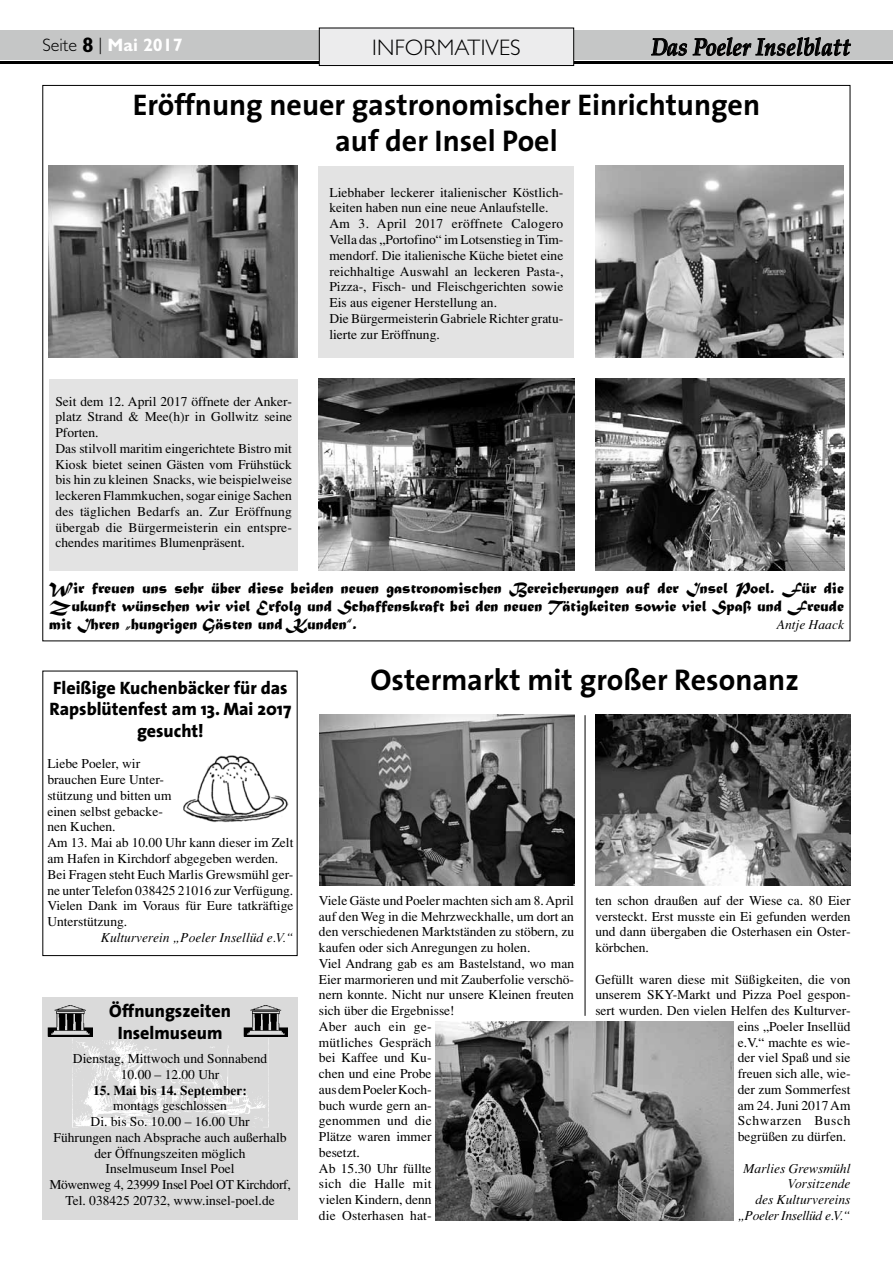
<style>
.page{position:relative;width:893px;height:1263px;background:#fff}
.page>*{position:absolute;margin:0;border:0;box-sizing:border-box;transform-origin:0 0}
.t1{font:700 30px/36px "The Sans";color:#000;text-align:center}
.t2{font:italic 700 24.15px "Palatino";letter-spacing:.005em;color:#000;scale:.87 1}
.t3{font:300 22.5px "Gill Sans";letter-spacing:.01em;color:#000}
.t4{font:800 18px/21.6px "The Sans";color:#000;text-align:center}
.t5{font:700 18px "Gill Sans";color:#fff}
.t6{font:16.5px/18px "Matura MT Script Capitals";color:#000;text-align:justify}
.t7{font:13.5px/15.8px "Times";color:#000}
.t8{font:italic 13.5px/15.8px "Times";color:#000;text-align:right}
.t9{font:700 13.5px "Times";color:#000}
.t10{font:13.5px "Times";letter-spacing:.045em;color:#000}
.s1{font-weight:300;color:#000}
.s2{font-size:21px;color:#000}
</style>
<div class="page">
<div style="left:0;top:30px;width:893px;height:30px;background:#c5c6c6"></div>
<svg style="left:651px;top:38px;width:36px;height:18px"></svg>
<svg style="left:693px;top:37px;width:158px;height:20px"></svg>
<hr style="left:0;top:61px;width:893px;height:3px;background:#000">
<div style="left:319px;top:28px;width:255px;height:38px;background:#ececed"></div>
<div style="left:319px;top:28px;width:255px;height:38px;border:1px solid #000"></div>
<div style="left:319px;top:166px;width:255px;height:191px;background:#e3e3e3"></div>
<img style="left:49px;top:166px;width:249px;height:191px">
<img style="left:595px;top:166px;width:249px;height:191px">
<div style="left:49px;top:379px;width:249px;height:191px;background:#e3e3e3"></div>
<img style="left:319px;top:379px;width:255px;height:191px">
<img style="left:595px;top:379px;width:249px;height:191px">
<img style="left:183px;top:755px;width:106px;height:68px">
<img style="left:319px;top:715px;width:256px;height:171px">
<img style="left:595px;top:715px;width:256px;height:171px">
<img style="left:436px;top:1021px;width:297px;height:199px">
<hr style="left:585px;top:715px;width:1px;height:301px;background:#000">
<div style="left:43px;top:997px;width:255px;height:223px;background:#dadada"></div>
<img style="left:72px;top:1038px;width:197px;height:89px">
<img style="left:47px;top:1005px;width:45px;height:32px">
<img style="left:243px;top:1005px;width:45px;height:32px">
<h3 class="t5" style="left:43px;top:34px;width:142px"><span class="s1">SEITE</span> <span class="s2">8</span> <span class="s1">|</span> Mai 2017</h3>
<h2 class="t2" style="left:651px;top:28px;width:230px">Das Poeler Inselblatt</h2>
<h3 class="t3" style="left:372px;top:35px;width:148px">I NFORMATIVES</h3>
<h1 class="t1" style="left:133px;top:86px;width:629px">Eröffnung neuer gastronomischer Einrichtungen auf der Insel Poel</h1>
<p class="t7" style="left:329px;top:184px;width:236px">Liebhaber leckerer italienischer Köstlich&shy;keiten haben nun eine neue Anlaufstelle.<br>Am 3. April 2017 eröffnete Calogero Vella das „Portofino“ im Lotsenstieg in Tim&shy;mendorf. Die italienische Küche bietet eine reichhaltige Auswahl an leckeren Pasta-, Pizza-, Fisch- und Fleischgerichten sowie Eis aus eigener Herstellung an.<br>Die Bürgermeisterin Gabriele Richter gratu&shy;lierte zur Eröffnung.</p>
<p class="t7" style="left:55px;top:393px;width:238px">Seit dem 12. April 2017 öffnete der Anker&shy;platz Strand &amp; Mee(h)r in Gollwitz seine Pforten.<br>Das stilvoll maritim eingerichtete Bistro mit Kiosk bietet seinen Gästen vom Frühstück bis hin zu kleinen Snacks, wie beispielweise leckeren Flammkuchen, sogar einige Sachen des täglichen Bedarfs an. Zur Eröffnung übergab die Bürgermeisterin ein entspre&shy;chendes maritimes Blumenpräsent.</p>
<p class="t6" style="left:49px;top:580px;width:796px">Wir freuen uns sehr über diese beiden neuen gastronomischen Bereicherungen auf der Insel Poel. Für die Zukunft wünschen wir viel Erfolg und Schaffenskraft bei den neuen Tätigkeiten sowie viel Spaß und Freude mit Ihren „hungrigen Gästen und Kunden“.</p>
<p class="t8" style="left:777px;top:616px;width:69px">Antje Haack</p>
<h3 class="t4" style="left:49px;top:676px;width:243px">Fleißige Kuchenbäcker für das<br>Rapsblütenfest am 13. Mai 2017 gesucht!</h3>
<p class="t7" style="left:47px;top:756px;width:248px">Liebe Poeler, wir<br>brauchen Eure Unter-<br>stützung und bitten um<br>einen selbst gebacke-<br>nen Kuchen.<br>Am 13. Mai ab 10.00 Uhr kann dieser im Zelt am Hafen in Kirchdorf abgegeben werden.<br>Bei Fragen steht Euch Marlis Grewsmühl ger&shy;ne unter Telefon 038425 21016 zur Verfügung.<br>Vielen Dank im Voraus für Eure tatkräftige<br>Unterstützung.</p>
<p class="t8" style="left:101px;top:929px;width:194px">Kulturverein „Poeler Insellüd e.V.“</p>
<h3 class="t4" style="left:109px;top:1000px;width:123px">Öffnungszeiten<br>Inselmuseum</h3>
<p class="t7" style="left:73px;top:1050px;width:196px;text-align:center">Dienstag, Mittwoch und Sonnabend<br>10.00 – 12.00 Uhr</p>
<p class="t9" style="left:93px;top:1081px;width:155px">15. Mai bis 14. September:</p>
<p class="t7" style="left:49px;top:1098px;width:243px;text-align:center">montags geschlossen<br>Di. bis So. 10.00 – 16.00 Uhr<br>Führungen nach Absprache auch außerhalb der Öffnungszeiten möglich<br>Inselmuseum Insel Poel<br>Möwenweg 4, 23999 Insel Poel OT Kirchdorf,<br>Tel. 038425 20732, www.insel-poel.de</p>
<h1 class="t1" style="left:370px;top:661px;width:430px">Ostermarkt mit großer Resonanz</h1>
<p class="t7" style="left:319px;top:892px;width:257px">Viele Gäste und Poeler machten sich am 8. April auf den Weg in die Mehrzweckhalle, um dort an den verschiedenen Marktständen zu stöbern, zu kaufen oder sich Anregungen zu holen.<br>Viel Andrang gab es am Bastelstand, wo man<br>Eier marmorieren und mit Zauberfolie verschö&shy;nern konnte. Nicht nur unsere Kleinen freuten sich über die Ergebnisse!<br>Aber auch ein ge-<br>mütliches Gespräch<br>bei Kaffee und Ku-<br>chen und eine Probe<br>aus dem Poeler Koch-<br>buch wurde gern an-<br>genommen und die<br>Plätze waren immer<br>besetzt.<br>Ab 15.30 Uhr füllte<br>sich die Halle mit<br>vielen Kindern, denn<br>die Osterhasen hat-</p>
<p class="t7" style="left:595px;top:892px;width:257px;text-align:justify">ten schon draußen auf der Wiese ca. 80 Eier versteckt. Erst musste ein Ei gefunden werden und dann übergaben die Osterhasen ein Oster&shy;körbchen.</p>
<p class="t7" style="left:595px;top:971px;width:257px">Gefüllt waren diese mit Süßigkeiten, die von</p>
<p class="t7" style="left:595px;top:987px;width:257px">unserem SKY-Markt und Pizza Poel gespon-</p>
<p class="t7" style="left:595px;top:1003px;width:257px">sert wurden. Den vielen Helfen des Kulturver-</p>
<p class="t7" style="left:738px;top:1018px;width:114px">eins „Poeler Insellüd</p>
<p class="t7" style="left:738px;top:1034px;width:114px">e.V.“ machte es wie-</p>
<p class="t7" style="left:738px;top:1050px;width:114px">der viel Spaß und sie</p>
<p class="t7" style="left:738px;top:1066px;width:114px">freuen sich alle, wie-</p>
<p class="t7" style="left:738px;top:1081px;width:114px">der zum Sommerfest</p>
<p class="t7" style="left:738px;top:1097px;width:114px">am 24. Juni 2017 Am</p>
<p class="t10" style="left:738px;top:1113px;width:114px">Schwarzen Busch</p>
<p class="t7" style="left:738px;top:1129px;width:110px">begrüßen zu dürfen.</p>
<p class="t8" style="left:738px;top:1160px;width:114px">Marlies Grewsmühl<br>Vorsitzende<br>des Kulturvereins „Poeler Insellüd e.V.“</p>
</div>
